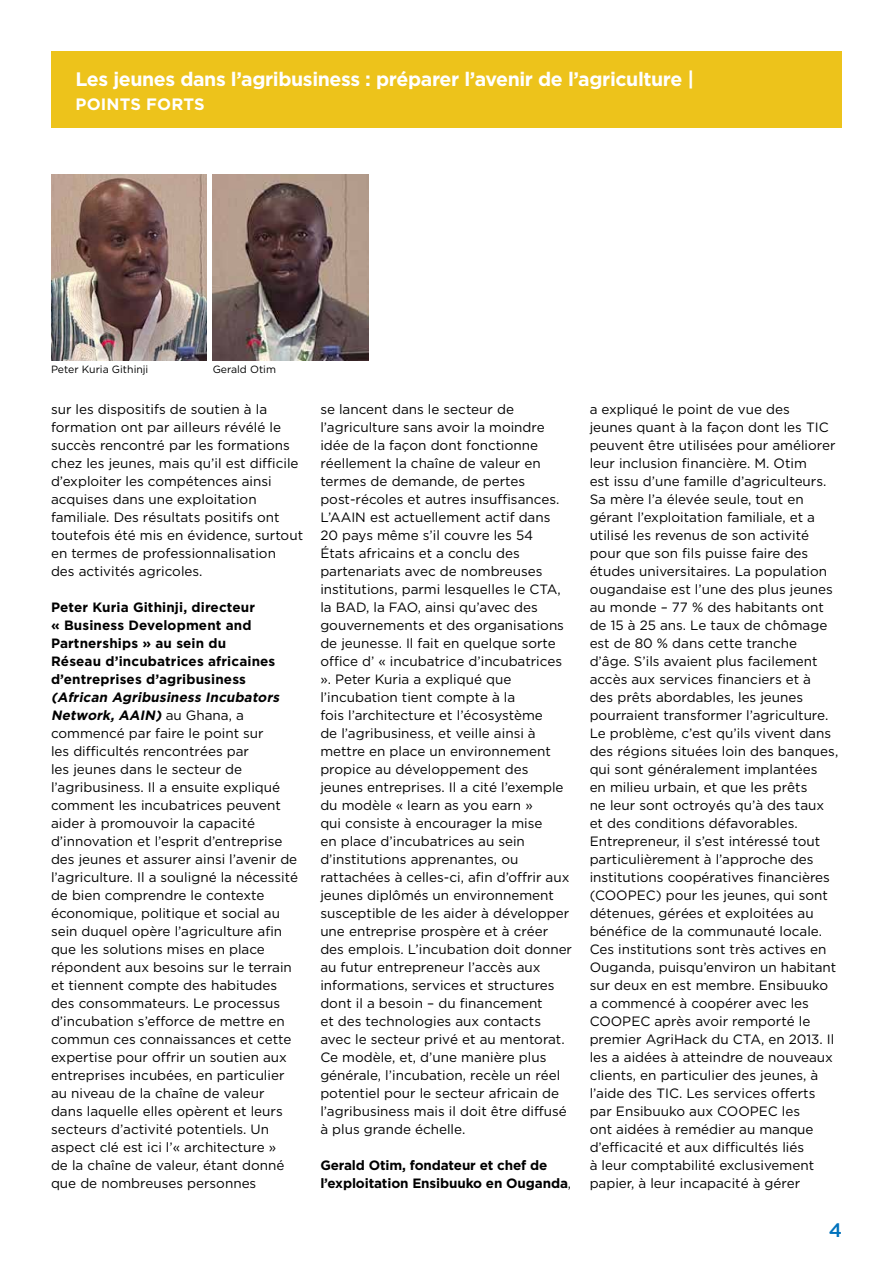
<style>
.page{position:relative;width:893px;height:1263px;background:#fff}
.page>*{position:absolute;margin:0;border:0;box-sizing:border-box;transform-origin:0 0}
.t1{font:700 19.5px "Gotham HTF";letter-spacing:-.02em;color:#fff}
.t2{font:500 19.5px "Gotham HTF";color:#0072bc}
.t3{font:700 16.5px "Gotham HTF";letter-spacing:.01em;color:#fff}
.t4{font:13.5px/18px "Gotham HTF";color:#000}
.t5{font:700 13.5px/18px "Gotham HTF";letter-spacing:.01em;color:#000}
.t6{font:700 13.5px/18px "Gotham HTF";letter-spacing:-.01em;color:#000}
.t7{font:10.5px "Gotham HTF";color:#000}
.s1{font-weight:700;font-style:italic}
.s2{font-weight:400}
</style>
<div class="page">
<div style="left:51px;top:51px;width:791px;height:77px;background:#edc31b"></div>
<img style="left:213px;top:174px;width:156px;height:186px">
<img style="left:51px;top:174px;width:156px;height:186px">
<h1 class="t1" style="left:75px;top:68px;width:620px">Les jeunes dans l’agribusiness : préparer l’avenir de l’agriculture |</h1>
<p class="t3" style="left:75px;top:95px;width:131px">POINTS FORTS</p>
<p class="t7" style="left:51px;top:364px;width:99px">Peter Kuria Githinji</p>
<p class="t7" style="left:213px;top:364px;width:65px">Gerald Otim</p>
<p class="t4" style="left:51px;top:400px;width:254px">sur les dispositifs de soutien à la formation ont par ailleurs révélé le succès rencontré par les formations chez les jeunes, mais qu’il est difficile d’exploiter les compétences ainsi acquises dans une exploitation familiale. Des résultats positifs ont toutefois été mis en évidence, surtout en termes de professionnalisation<br>des activités agricoles.</p>
<p class="t5" style="left:51px;top:598px;width:226px">Peter Kuria Githinji, directeur<br>« Business Development and<br>Partnerships » au sein du<br>Réseau d’incubatrices africaines d’entreprises d’agribusiness</p>
<p class="t4" style="left:51px;top:688px;width:249px"><span class="s1">(African Agribusiness Incubators Network, AAIN)</span> a u G h a n a , a commencé par faire le point sur<br>les difficultés rencontrées par<br>les jeunes dans le secteur de l’agribusiness. Il a ensuite expliqué comment les incubatrices peuvent aider à promouvoir la capacité d’innovation et l’esprit d’entreprise des jeunes et assurer ainsi l’avenir de l’agriculture. Il a souligné la nécessité de bien comprendre le contexte économique, politique et social au sein duquel opère l’agriculture afin que les solutions mises en place répondent aux besoins sur le terrain et tiennent compte des habitudes des consommateurs. Le processus d’incubation s’efforce de mettre en commun ces connaissances et cette expertise pour offrir un soutien aux entreprises incubées, en particulier au niveau de la chaîne de valeur dans laquelle elles opèrent et leurs secteurs d’activité potentiels. Un aspect clé est ici l’« architecture »<br>de la chaîne de valeur, étant donné que de nombreuses personnes</p>
<p class="t4" style="left:320px;top:400px;width:253px">se lancent dans le secteur de l’agriculture sans avoir la moindre idée de la façon dont fonctionne réellement la chaîne de valeur en termes de demande, de pertes post-récoles et autres insuffisances.<br>L’AAIN est actuellement actif dans<br>20 pays même s’il couvre les 54<br>États africains et a conclu des partenariats avec de nombreuses institutions, parmi lesquelles le CTA, la BAD, la FAO, ainsi qu’avec des gouvernements et des organisations de jeunesse. Il fait en quelque sorte office d’ « incubatrice d’incubatrices ». Peter Kuria a expliqué que l’incubation tient compte à la<br>fois l’architecture et l’écosystème<br>de l’agribusiness, et veille ainsi à mettre en place un environnement propice au développement des jeunes entreprises. Il a cité l’exemple du modèle « learn as you earn »<br>qui consiste à encourager la mise<br>en place d’incubatrices au sein d’institutions apprenantes, ou rattachées à celles-ci, afin d’offrir aux jeunes diplômés un environnement susceptible de les aider à développer une entreprise prospère et à créer des emplois. L’incubation doit donner au futur entrepreneur l’accès aux informations, services et structures dont il a besoin – du financement<br>et des technologies aux contacts avec le secteur privé et au mentorat.<br>Ce modèle, et, d’une manière plus générale, l’incubation, recèle un réel potentiel pour le secteur africain de l’agribusiness mais il doit être diffusé à plus grande échelle.</p>
<p class="t6" style="left:320px;top:1156px;width:252px">Gerald Otim, fondateur et chef de l’exploitation Ensibuuko en Ouganda<span class="s2">,</span></p>
<p class="t4" style="left:590px;top:400px;width:250px">a expliqué le point de vue des<br>jeunes quant à la façon dont les TIC peuvent être utilisées pour améliorer leur inclusion financière. M. Otim<br>est issu d’une famille d’agriculteurs.<br>Sa mère l’a élevée seule, tout en gérant l’exploitation familiale, et a utilisé les revenus de son activité pour que son fils puisse faire des études universitaires. La population ougandaise est l’une des plus jeunes au monde – 77 % des habitants ont de 15 à 25 ans. Le taux de chômage est de 80 % dans cette tranche d’âge. S’ils avaient plus facilement accès aux services financiers et à<br>des prêts abordables, les jeunes pourraient transformer l’agriculture.<br>Le problème, c’est qu’ils vivent dans des régions situées loin des banques, qui sont généralement implantées<br>en milieu urbain, et que les prêts<br>ne leur sont octroyés qu’à des taux et des conditions défavorables.<br>Entrepreneur, il s’est intéressé tout particulièrement à l’approche des institutions coopératives financières (COOPEC) pour les jeunes, qui sont détenues, gérées et exploitées au bénéfice de la communauté locale.<br>Ces institutions sont très actives en Ouganda, puisqu’environ un habitant sur deux en est membre. Ensibuuko a commencé à coopérer avec les COOPEC après avoir remporté le premier AgriHack du CTA, en 2013. Il les a aidées à atteindre de nouveaux clients, en particulier des jeunes, à l’aide des TIC. Les services offerts par Ensibuuko aux COOPEC les<br>ont aidées à remédier au manque d’efficacité et aux difficultés liés<br>à leur comptabilité exclusivement papier, à leur incapacité à gérer</p>
<h1 class="t2" style="left:829px;top:1218px;width:15px">4</h1>
</div>
